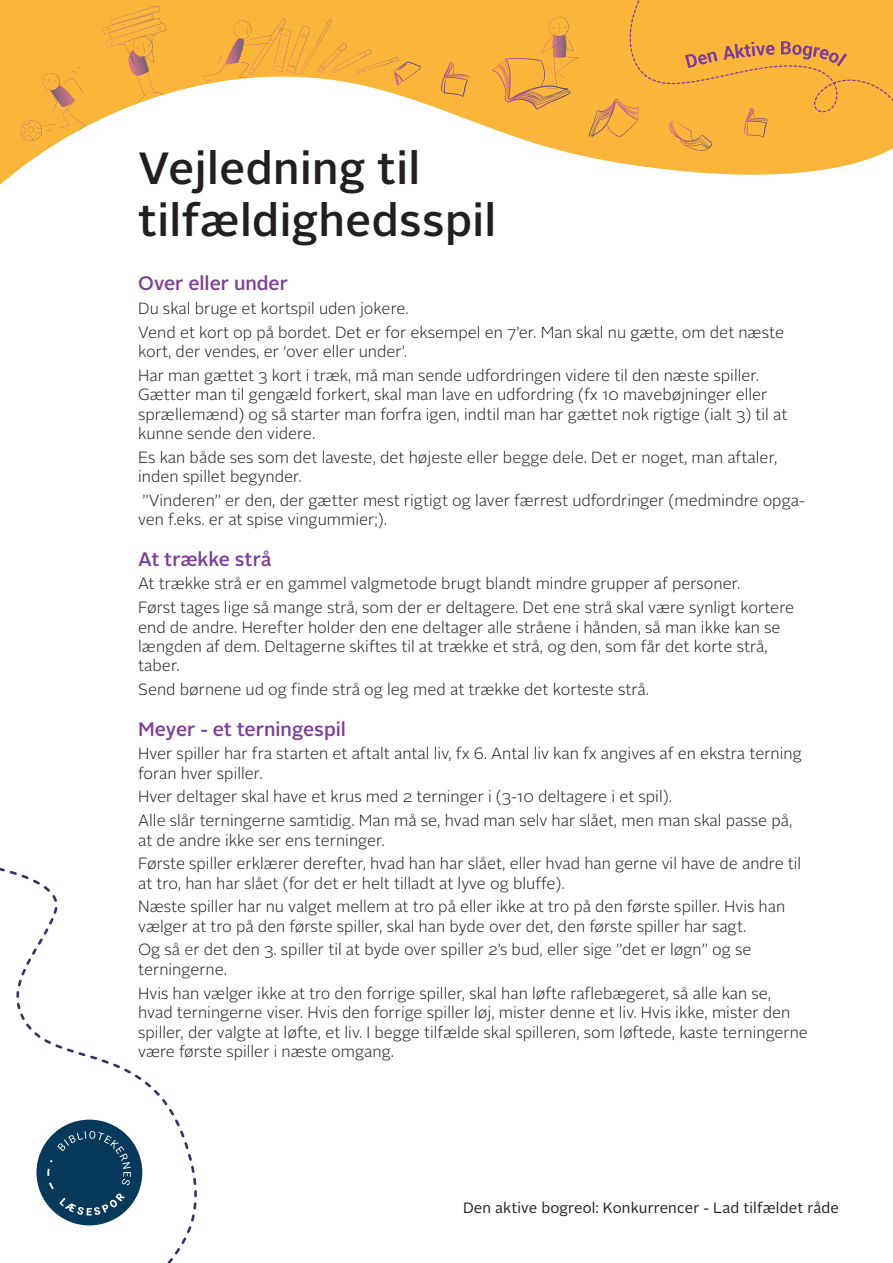
<style>
.page{position:relative;width:893px;height:1263px;background:#fff}
.page>*{position:absolute;margin:0;border:0;box-sizing:border-box;transform-origin:0 0}
.t1{font:500 45px/52.3px "Alright Sans";letter-spacing:.01em;color:#231f20}
.Underoverskrift{font:500 19.5px "Alright Sans";color:#7e3e98}
.Brødtekst{font:300 16.2px/19.5px "Alright Sans";color:#231f20}
.t2{font:15px "Alright Sans";letter-spacing:.01em;color:#231f20}
</style>
<div class="page">
<svg style="left:16px;top:918px;width:181px;height:345px"></svg>
<svg style="left:0;top:0;width:589px;height:185px"></svg>
<svg style="left:103px;top:6px;width:63px;height:95px;background:#f4ae43"></svg>
<svg style="left:441px;top:62px;width:28px;height:35px"></svg>
<svg style="left:492px;top:17px;width:86px;height:93px;background:#f1ab42"></svg>
<svg style="left:20px;top:67px;width:65px;height:74px;background:#f4b147"></svg>
<svg style="left:203px;top:19px;width:218px;height:67px;background:#f7b64c"></svg>
<svg style="left:641px;top:166px;width:202px;height:9px;fill:#fcb53b"></svg>
<svg style="left:589px;top:0;width:304px;height:166px;background:#f7b140"></svg>
<p class="t1" style="left:138px;top:142px;width:360px">Vejledning til tilfældighedsspil</p>
<h2 class="Underoverskrift" style="left:138px;top:270px;width:151px">Over eller under</h2>
<p class="Brødtekst" style="left:138px;top:299px;width:272px">Du skal bruge et kortspil uden jokere.</p>
<p class="Brødtekst" style="left:138px;top:322px;width:647px">Vend et kort op på bordet. Det er for eksempel en 7’er. Man skal nu gætte, om det næste kort, der vendes, er ‘over eller under’.</p>
<p class="Brødtekst" style="left:138px;top:366px;width:651px">Har man gættet 3 kort i træk, må man sende udfordringen videre til den næste spiller.<br>Gætter man til gengæld forkert, skal man lave en udfordring (fx 10 mavebøjninger eller sprællemænd) og så starter man forfra igen, indtil man har gættet nok rigtige (ialt 3) til at kunne sende den videre.</p>
<p class="Brødtekst" style="left:138px;top:448px;width:641px">Es kan både ses som det laveste, det højeste eller begge dele. Det er noget, man aftaler, inden spillet begynder.</p>
<p class="Brødtekst" style="left:138px;top:491px;width:668px">”Vinderen” er den, der gætter mest rigtigt og laver færrest udfordringer (medmindre opga&shy;ven f.eks. er at spise vingummier;).</p>
<h2 class="Underoverskrift" style="left:138px;top:545px;width:135px">At trække strå</h2>
<p class="Brødtekst" style="left:138px;top:574px;width:604px">At trække strå er en gammel valgmetode brugt blandt mindre grupper af personer.</p>
<p class="Brødtekst" style="left:138px;top:598px;width:657px">Først tages lige så mange strå, som der er deltagere. Det ene strå skal være synligt kortere end de andre. Herefter holder den ene deltager alle stråene i hånden, så man ikke kan se længden af dem. Deltagerne skiftes til at trække et strå, og den, som får det korte strå, taber.</p>
<p class="Brødtekst" style="left:138px;top:680px;width:512px">Send børnene ud og finde strå og leg med at trække det korteste strå.</p>
<h2 class="Underoverskrift" style="left:138px;top:715px;width:209px">Meyer - et terningespil</h2>
<p class="Brødtekst" style="left:138px;top:744px;width:665px">Hver spiller har fra starten et aftalt antal liv, fx 6. Antal liv kan fx angives af en ekstra terning foran hver spiller.</p>
<p class="Brødtekst" style="left:138px;top:787px;width:535px">Hver deltager skal have et krus med 2 terninger i (3-10 deltagere i et spil).</p>
<p class="Brødtekst" style="left:138px;top:811px;width:656px">Alle slår terningerne samtidig. Man må se, hvad man selv har slået, men man skal passe på, at de andre ikke ser ens terninger.</p>
<p class="Brødtekst" style="left:138px;top:854px;width:665px">Første spiller erklærer derefter, hvad han har slået, eller hvad han gerne vil have de andre til at tro, han har slået (for det er helt tilladt at lyve og bluffe).</p>
<p class="Brødtekst" style="left:138px;top:897px;width:649px">Næste spiller har nu valget mellem at tro på eller ikke at tro på den første spiller. Hvis han vælger at tro på den første spiller, skal han byde over det, den første spiller har sagt.</p>
<p class="Brødtekst" style="left:138px;top:940px;width:615px">Og så er det den 3. spiller til at byde over spiller 2’s bud, eller sige ”det er løgn” og se terningerne.</p>
<p class="Brødtekst" style="left:138px;top:983px;width:671px">Hvis han vælger ikke at tro den forrige spiller, skal han løfte raflebægeret, så alle kan se, hvad terningerne viser. Hvis den forrige spiller løj, mister denne et liv. Hvis ikke, mister den spiller, der valgte at løfte, et liv. I begge tilfælde skal spilleren, som løftede, kaste terningerne være første spiller i næste omgang.</p>
<p class="t2" style="left:463px;top:1197px;width:377px">Den aktive bogreol: Konkurrencer - Lad tilfældet råde</p>
</div>
